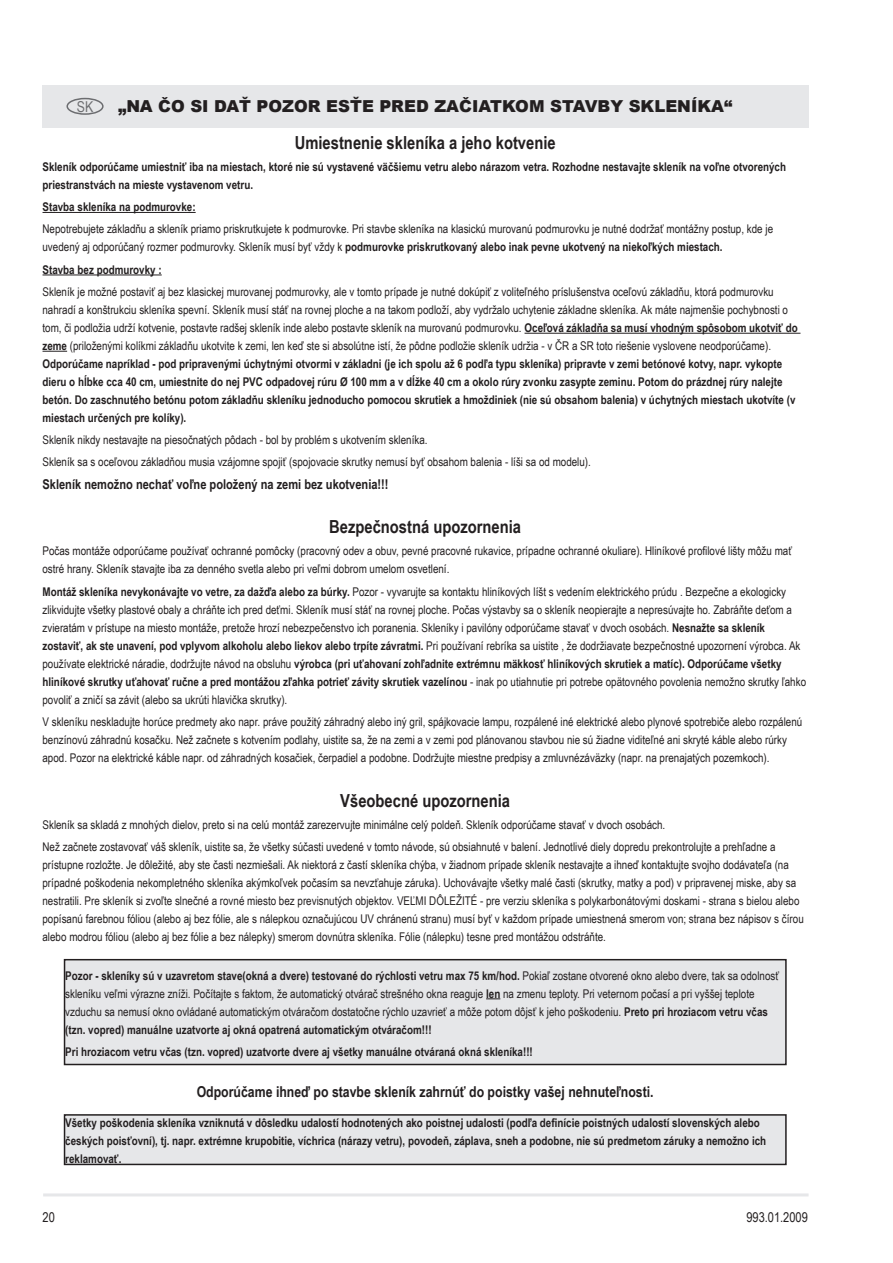
<style>
.page{position:relative;width:893px;height:1263px;background:#fff}
.page>*{position:absolute;margin:0;border:0;box-sizing:border-box;transform-origin:0 0}
.t1{font:900 24px "Arial";color:#231f20}
.t2{font:700 18px "Arial Narrow";color:#231f20}
.t3{font:900 16.5px "Arial";color:#231f20}
.t4{font:700 15px "Arial Narrow";color:#231f20}
.t5{font:15px "Arial Narrow";color:#6c6d70}
.t6{font:700 13.5px "Arial Narrow";color:#231f20}
.t7{font:13.5px "Arial Narrow";color:#231f20}
.t8{font:12px/18px "Arial Narrow";color:#231f20}
.t9{font:700 12px/18px "Arial Narrow";color:#231f20}
.s1{font-weight:700}
</style>
<div class="page">
<hr style="left:43px;top:1193px;width:766px;height:3px;background:#e6e7e9">
<div style="left:43px;top:85px;width:765px;height:43px;background:#e6e7e9"></div>
<hr style="left:43px;top:212px;width:153px;height:1px;background:#231f20">
<hr style="left:43px;top:274px;width:119px;height:1px;background:#231f20">
<hr style="left:524px;top:333px;width:276px;height:1px;background:#231f20">
<svg style="left:43px;top:351px;width:24px;height:1px"></svg>
<div style="left:65px;top:960px;width:721px;height:104px;background:#e6e7e9"></div>
<svg style="left:486px;top:998px;width:14px;height:1px"></svg>
<div style="left:64px;top:959px;width:723px;height:106px;border:2px solid #231f20"></div>
<div style="left:65px;top:1115px;width:721px;height:49px;background:#e6e7e9"></div>
<div style="left:64px;top:1114px;width:723px;height:51px;border:2px solid #231f20"></div>
<div style="left:66px;top:98px;width:38px;height:17px;border:2px solid #6c6d70;border-radius:50%"></div>
<h3 class="t3" style="left:118px;top:94px;width:616px">„NA ČO SI DAŤ POZOR ESŤE PRED ZAČIATKOM STAVBY SKLENÍKA“</h3>
<h2 class="t2" style="left:295px;top:129px;width:262px">Umiestnenie skleníka a jeho kotvenie</h2>
<p class="t9" style="left:43px;top:157px;width:745px">Skleník odporúčame umiestniť iba na miestach, ktoré nie sú vystavené väčšiemu vetru alebo nárazom vetra. Rozhodne nestavajte skleník na voľne otvorených priestranstvách na mieste vystavenom vetru.</p>
<p class="t9" style="left:43px;top:197px;width:155px">Stavba skleníka na podmurovke:</p>
<p class="t8" style="left:43px;top:220px;width:732px">Nepotrebujete základňu a skleník priamo priskrutkujete k podmurovke. Pri stavbe skleníka na klasickú murovanú podmurovku je nutné dodržať montážny postup, kde je uvedený aj odporúčaný rozmer podmurovky. Skleník musí byť vždy k <span class="s1">podmurovke priskrutkovaný alebo inak pevne ukotvený na niekoľkých miestach.</span></p>
<p class="t9" style="left:43px;top:260px;width:121px">Stavba bez podmurovky :</p>
<p class="t8" style="left:43px;top:282px;width:757px">Skleník je možné postaviť aj bez klasickej murovanej podmurovky, ale v tomto prípade je nutné dokúpiť z voliteľného príslušenstva oceľovú základňu, ktorá podmurovku nahradí a konštrukciu skleníka spevní. Skleník musí stáť na rovnej ploche a na takom podloží, aby vydržalo uchytenie základne skleníka. Ak máte najmenšie pochybnosti o tom, či podložia udrží kotvenie, postavte radšej skleník inde alebo postavte skleník na murovanú podmurovku. <span class="s1">Oceľová základňa sa musí vhodným spôsobom ukotviť do zeme</span> (priloženými kolíkmi základňu ukotvite k zemi, len keď ste si absolútne istí, že pôdne podložie skleník udržia - v ČR a SR toto riešenie vyslovene neodporúčame).<br><span class="s1">Odporúčame napríklad - pod pripravenými úchytnými otvormi v základni (je ich spolu až 6 podľa typu skleníka) pripravte v zemi betónové kotvy, napr. vykopte dieru o hĺbke cca 40 cm, umiestnite do nej PVC odpadovej rúru Ø 100 mm a v dĺžke 40 cm a okolo rúry zvonku zasypte zeminu. Potom do prázdnej rúry nalejte betón. Do zaschnutého betónu potom základňu skleníku jednoducho pomocou skrutiek a hmoždiniek (nie sú obsahom balenia) v úchytných miestach ukotvíte (v miestach určených pre kolíky).</span></p>
<p class="t8" style="left:43px;top:428px;width:550px;line-height:22.2px">Skleník nikdy nestavajte na piesočnatých pôdach - bol by problém s ukotvením skleníka.<br>Skleník sa s oceľovou základňou musia vzájomne spojiť (spojovacie skrutky nemusí byť obsahom balenia - líši sa od modelu).</p>
<p class="t6" style="left:43px;top:474px;width:348px">Skleník nemožno nechať voľne položený na zemi bez ukotvenia!!!</p>
<h2 class="t2" style="left:329px;top:513px;width:193px">Bezpečnostná upozornenia</h2>
<p class="t8" style="left:43px;top:542px;width:751px">Počas montáže odporúčame používať ochranné pomôcky (pracovný odev a obuv, pevné pracovné rukavice, prípadne ochranné okuliare). Hliníkové profilové lišty môžu mať ostré hrany. Skleník stavajte iba za denného svetla alebo pri veľmi dobrom umelom osvetlení.</p>
<p class="t8" style="left:43px;top:582px;width:765px"><span class="s1">Montáž skleníka nevykonávajte vo vetre, za dažďa alebo za búrky.</span> Pozor - vyvarujte sa kontaktu hliníkových líšt s vedením elektrického prúdu . Bezpečne a ekologicky zlikvidujte všetky plastové obaly a chráňte ich pred deťmi. Skleník musí stáť na rovnej ploche. Počas výstavby sa o skleník neopierajte a nepresúvajte ho. Zabráňte deťom a zvieratám v prístupe na miesto montáže, pretože hrozí nebezpečenstvo ich poranenia. Skleníky i pavilóny odporúčame stavať v dvoch osobách. <span class="s1">Nesnažte sa skleník zostaviť, ak ste unavení, pod vplyvom alkoholu alebo liekov alebo trpíte závratmi.</span> Pri používaní rebríka sa uistite , že dodržiavate bezpečnostné upozornení výrobca. Ak používate elektrické náradie, dodržujte návod na obsluhu <span class="s1">výrobca (pri uťahovaní zohľadnite extrémnu mäkkosť hliníkových skrutiek a matíc). Odporúčame všetky hliníkové skrutky uťahovať ručne a pred montážou zľahka potrieť závity skrutiek vazelínou</span> - inak po utiahnutie pri potrebe opätovného povolenia nemožno skrutky ľahko povoliť a zničí sa závit (alebo sa ukrúti hlavička skrutky).</p>
<p class="t8" style="left:43px;top:712px;width:761px">V skleníku neskladujte horúce predmety ako napr. práve použitý záhradný alebo iný gril, spájkovacie lampu, rozpálené iné elektrické alebo plynové spotrebiče alebo rozpálenú benzínovú záhradnú kosačku. Než začnete s kotvením podlahy, uistite sa, že na zemi a v zemi pod plánovanou stavbou nie sú žiadne viditeľné ani skryté káble alebo rúrky apod. Pozor na elektrické káble napr. od záhradných kosačiek, čerpadiel a podobne. Dodržujte miestne predpisy a zmluvnézáväzky (napr. na prenajatých pozemkoch).</p>
<h2 class="t2" style="left:340px;top:786px;width:171px">Všeobecné upozornenia</h2>
<p class="t8" style="left:43px;top:813px;width:734px;line-height:22.2px">Skleník sa skladá z mnohých dielov, preto si na celú montáž zarezervujte minimálne celý poldeň. Skleník odporúčame stavať v dvoch osobách.<br>Než začnete zostavovať váš skleník, uistite sa, že všetky súčasti uvedené v tomto návode, sú obsiahnuté v balení. Jednotlivé diely dopredu prekontrolujte a prehľadne a</p>
<p class="t8" style="left:43px;top:855px;width:763px">prístupne rozložte. Je dôležité, aby ste časti nezmiešali. Ak niektorá z častí skleníka chýba, v žiadnom prípade skleník nestavajte a ihneď kontaktujte svojho dodávateľa (na prípadné poškodenia nekompletného skleníka akýmkoľvek počasím sa nevzťahuje záruka). Uchovávajte všetky malé časti (skrutky, matky a pod) v pripravenej miske, aby sa nestratili. Pre skleník si zvoľte slnečné a rovné miesto bez previsnutých objektov. VEĽMI DÔLEŽITÉ - pre verziu skleníka s polykarbonátovými doskami - strana s bielou alebo popísanú farebnou fóliou (alebo aj bez fólie, ale s nálepkou označujúcou UV chránenú stranu) musí byť v každom prípade umiestnená smerom von; strana bez nápisov s čírou alebo modrou fóliou (alebo aj bez fólie a bez nálepky) smerom dovnútra skleníka. Fólie (nálepku) tesne pred montážou odstráňte.</p>
<h1 class="t1" style="left:219px;top:89px;width:414px">SICHERHEITSVORKEHRUNGEN</h1>
<p class="t5" style="left:77px;top:95px;width:18px">SK</p>
<p class="t8" style="left:65px;top:966px;width:715px"><span class="s1">Pozor - skleníky sú v uzavretom stave(okná a dvere) testované do rýchlosti vetru max 75 km/hod.</span> Pokiaľ zostane otvorené okno alebo dvere, tak sa odolnosť skleníku veľmi výrazne zníži. Počítajte s faktom, že automatický otvárač strešného okna reaguje <span class="s1">len</span> na zmenu teploty. Pri veternom počasí a pri vyššej teplote vzduchu sa nemusí okno ovládané automatickým otváračom dostatočne rýchlo uzavrieť a môže potom dôjsť k jeho poškodeniu. <span class="s1">Preto pri hroziacom vetru včas (tzn. vopred) manuálne uzatvorte aj okná opatrená automatickým otváračom!!!</span></p>
<p class="t9" style="left:65px;top:1042px;width:469px">Pri hroziacom vetru včas (tzn. vopred) uzatvorte dvere aj všetky manuálne otváraná okná skleníka!!!</p>
<p class="t4" style="left:197px;top:1080px;width:458px">Odporúčame ihneď po stavbe skleník zahrnúť do poistky vašej nehnuteľnosti.</p>
<p class="t9" style="left:65px;top:1113px;width:702px">Všetky poškodenia skleníka vzniknutá v dôsledku udalostí hodnotených ako poistnej udalosti (podľa definície poistných udalostí slovenských alebo českých poisťovní), tj. napr. extrémne krupobitie, víchrica (nárazy vetru), povodeň, záplava, sneh a podobne, nie sú predmetom záruky a nemožno ich reklamovať.</p>
<p class="t7" style="left:43px;top:1207px;width:14px">20</p>
<p class="t7" style="left:746px;top:1207px;width:63px">993.01.2009</p>
</div>
